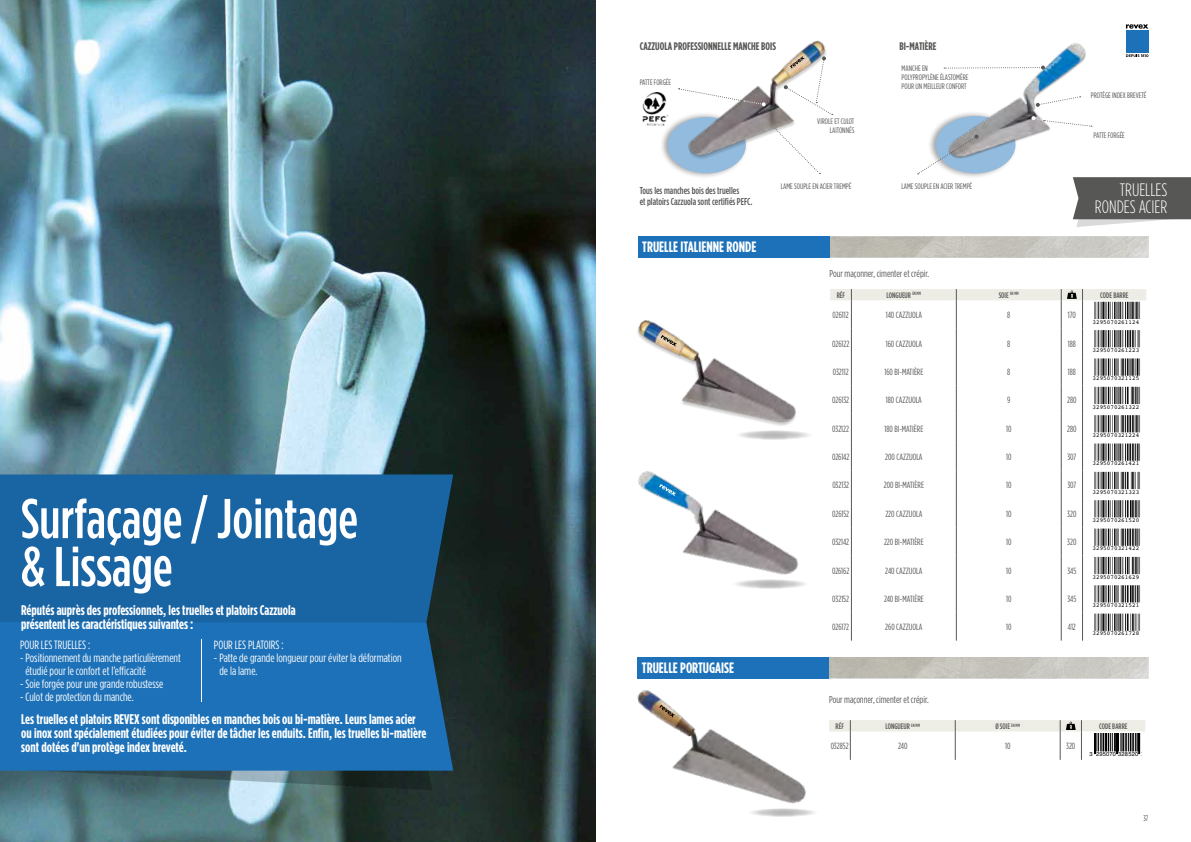
<style>
.page{position:relative;width:1191px;height:842px;background:#fff}
.page>*{position:absolute;margin:0;border:0;box-sizing:border-box;transform-origin:0 0}
.t1{font:500 56px/48px "Gotham Condensed";color:#fff}
.t2{font:300 18px/17px "Gotham Condensed";color:#fff;text-align:right}
.t3{font:700 15px "Gotham Condensed";color:#fff}
.t4{font:700 14px/14px "Gotham Condensed";color:#fff}
.t5{font:12px/13px "Gotham Condensed";color:#fff}
.t6{font:700 11px "Gotham Condensed";color:#575756}
.t7{font:500 10px/11px "Gotham Condensed";color:#575756}
.t8{font:10px "Gotham Condensed";color:#575756}
.t9{font:9px "Gotham Condensed";color:#575756}
.t10{font:8px/9px "Gotham Condensed";color:#575756;text-align:right}
.t11{font:500 8px "Gotham Condensed";color:#575756}
.t12{font:6px "Courier";color:#000}
.t13{font:5.8px "Helvetica";letter-spacing:.025em;color:#000}
</style>
<div class="page">
<div style="left:1126px;top:30px;width:22px;height:23px;background:#1d71b8"></div>
<svg style="left:1126px;top:24px;width:22px;height:5px"></svg>
<svg style="left:1126px;top:54px;width:22px;height:3px"></svg>
<img style="left:0;top:0;width:595px;height:842px">
<svg style="left:0;top:771px;width:436px;height:19px;background:#476166"></svg>
<div style="left:0;top:622px;width:453px;height:149px;background:#1d71b8"></div>
<div style="left:0;top:474px;width:453px;height:148px;background:#1964a3"></div>
<hr style="left:201px;top:639px;width:1px;height:63px;background:#fff">
<img style="left:829px;top:236px;width:319px;height:21px">
<div style="left:638px;top:236px;width:191px;height:21px;background:#1d71b8"></div>
<svg style="left:830px;top:289px;width:316px;height:352px"></svg>
<svg style="left:744px;top:432px;width:65px;height:8px"></svg>
<svg style="left:736px;top:583px;width:69px;height:6px"></svg>
<img style="left:637px;top:320px;width:165px;height:117px">
<img style="left:638px;top:448px;width:205px;height:135px">
<svg style="left:660px;top:335px;width:17px;height:12px"></svg>
<svg style="left:659px;top:484px;width:17px;height:12px"></svg>
<img style="left:642px;top:93px;width:25px;height:32px">
<svg style="left:1073px;top:177px;width:118px;height:50px;background:#727271"></svg>
<div style="left:659px;top:112px;width:89px;height:67px;background:#000;opacity:.75"></div>
<div style="left:667px;top:117px;width:79px;height:56px;background:#92bbdd;border-radius:50%"></div>
<div style="left:927px;top:110px;width:90px;height:69px;background:#000;opacity:.75"></div>
<img style="left:933px;top:43px;width:160px;height:131px">
<svg style="left:1035px;top:96px;width:45px;height:11px"></svg>
<svg style="left:944px;top:66px;width:101px;height:4px"></svg>
<svg style="left:917px;top:135px;width:61px;height:39px"></svg>
<svg style="left:1031px;top:116px;width:61px;height:11px"></svg>
<img style="left:829px;top:657px;width:319px;height:21px">
<div style="left:638px;top:657px;width:191px;height:21px;background:#1d71b8"></div>
<svg style="left:829px;top:720px;width:316px;height:40px"></svg>
<svg style="left:771px;top:810px;width:44px;height:7px"></svg>
<img style="left:637px;top:690px;width:173px;height:126px">
<svg style="left:659px;top:705px;width:16px;height:13px"></svg>
<img style="left:685px;top:40px;width:149px;height:128px">
<svg style="left:678px;top:88px;width:87px;height:18px"></svg>
<svg style="left:784px;top:56px;width:48px;height:59px"></svg>
<h1 class="t1" style="left:21px;top:493px;width:338px">Surfaçage / Jointage &amp; Lissage</h1>
<p class="t4" style="left:21px;top:603px;width:276px">Réputés auprès des professionnels, les truelles et platoirs Cazzuola présentent les caractéristiques suivantes :</p>
<p class="t5" style="left:20px;top:638px;width:72px">POUR LES TRUELLES :</p>
<p class="t5" style="left:25px;top:651px;width:157px;text-indent:-5px">- Positionnement du manche particulièrement étudié pour le confort et l’efficacité</p>
<p class="t5" style="left:20px;top:677px;width:145px">- Soie forgée pour une grande robustesse</p>
<p class="t5" style="left:20px;top:690px;width:115px">- Culot de protection du manche.</p>
<p class="t5" style="left:214px;top:638px;width:71px">POUR LES PLATOIRS :</p>
<p class="t5" style="left:219px;top:651px;width:184px;text-indent:-5px">- Patte de grande longueur pour éviter la déformation de la lame.</p>
<p class="t4" style="left:21px;top:711px;width:406px">Les truelles et platoirs REVEX sont disponibles en manches bois ou bi-matière. Leurs lames acier ou inox sont spécialement étudiées pour éviter de tâcher les enduits. Enfin, les truelles bi-matière sont dotées d'un protège index breveté.</p>
<p class="t6" style="left:639px;top:40px;width:138px">CAZZUOLA PROFESSIONNELLE MANCHE BOIS</p>
<p class="t10" style="left:639px;top:77px;width:33px">PATTE FORGÉE</p>
<p class="t10" style="left:817px;top:117px;width:39px">VIROLE ET CULOT<br>LAITONNÉS</p>
<p class="t6" style="left:899px;top:40px;width:38px">BI-MATIÈRE</p>
<p class="t10" style="left:901px;top:64px;width:68px;text-align:left">MANCHE EN<br>POLYPROPYLÈNE ÉLASTOMÈRE<br>POUR UN MEILLEUR CONFORT</p>
<p class="t10" style="left:1091px;top:91px;width:57px">PROTÈGE INDEX BREVETÉ</p>
<p class="t10" style="left:1093px;top:130px;width:33px">PATTE FORGÉE</p>
<p class="t10" style="left:781px;top:181px;width:72px">LAME SOUPLE EN ACIER TREMPÉ</p>
<p class="t10" style="left:901px;top:181px;width:72px">LAME SOUPLE EN ACIER TREMPÉ</p>
<p class="t7" style="left:639px;top:184px;width:114px">Tous les manches bois des truelles<br>et platoirs Cazzuola sont certifiés PEFC.</p>
<p class="t2" style="left:1095px;top:181px;width:77px">TRUELLES.<br>RONDES ACIER</p>
<p class="t3" style="left:642px;top:239px;width:116px">TRUELLE ITALIENNE RONDE</p>
<p class="t3" style="left:642px;top:659px;width:94px">TRUELLE PORTUGAISE</p>
<p class="t8" style="left:829px;top:268px;width:101px">Pour maçonner, cimenter et crépir.</p>
<p class="t11" style="left:836px;top:291px;width:10px">RÉF</p>
<p class="t11" style="left:886px;top:291px;width:36px">LONGUEUR <sup>EN</sup> <sup>MM</sup></p>
<p class="t11" style="left:998px;top:291px;width:22px">SOIE <sup>EN</sup> <sup>MM</sup></p>
<p class="t11" style="left:1100px;top:291px;width:30px">CODE BARRE</p>
<p class="t9" style="left:832px;top:310px;width:18px">026112</p>
<p class="t9" style="left:885px;top:310px;width:38px">140 CAZZUOLA</p>
<p class="t9" style="left:1007px;top:310px;width:5px">8</p>
<p class="t9" style="left:1067px;top:310px;width:10px">170</p>
<p class="t12" style="left:1092px;top:317px;width:48px">3295070261124</p>
<p class="t9" style="left:832px;top:339px;width:19px">026122</p>
<p class="t9" style="left:885px;top:339px;width:38px">160 CAZZUOLA</p>
<p class="t9" style="left:1007px;top:339px;width:5px">8</p>
<p class="t9" style="left:1067px;top:339px;width:10px">188</p>
<p class="t12" style="left:1092px;top:345px;width:48px">3295070261223</p>
<p class="t9" style="left:832px;top:367px;width:17px">032112</p>
<p class="t9" style="left:884px;top:367px;width:40px">160 BI-MATIÈRE</p>
<p class="t9" style="left:1007px;top:367px;width:5px">8</p>
<p class="t9" style="left:1067px;top:367px;width:10px">188</p>
<p class="t12" style="left:1092px;top:374px;width:48px">3295070321125</p>
<p class="t9" style="left:832px;top:395px;width:18px">026132</p>
<p class="t9" style="left:885px;top:395px;width:38px">180 CAZZUOLA</p>
<p class="t9" style="left:1007px;top:395px;width:5px">9</p>
<p class="t9" style="left:1067px;top:395px;width:11px">280</p>
<p class="t12" style="left:1092px;top:402px;width:48px">3295070261322</p>
<p class="t9" style="left:832px;top:424px;width:18px">032122</p>
<p class="t9" style="left:884px;top:424px;width:40px">180 BI-MATIÈRE</p>
<p class="t9" style="left:1006px;top:424px;width:7px">10</p>
<p class="t9" style="left:1067px;top:424px;width:11px">280</p>
<p class="t12" style="left:1092px;top:430px;width:48px">3295070321224</p>
<p class="t9" style="left:832px;top:452px;width:19px">026142</p>
<p class="t9" style="left:885px;top:452px;width:39px">200 CAZZUOLA</p>
<p class="t9" style="left:1006px;top:452px;width:7px">10</p>
<p class="t9" style="left:1067px;top:452px;width:10px">307</p>
<p class="t12" style="left:1092px;top:459px;width:48px">3295070261421</p>
<p class="t9" style="left:832px;top:480px;width:18px">032132</p>
<p class="t9" style="left:883px;top:480px;width:42px">200 BI-MATIÈRE</p>
<p class="t9" style="left:1006px;top:480px;width:7px">10</p>
<p class="t9" style="left:1067px;top:480px;width:10px">307</p>
<p class="t12" style="left:1092px;top:487px;width:48px">3295070321323</p>
<p class="t9" style="left:832px;top:509px;width:19px">026152</p>
<p class="t9" style="left:885px;top:509px;width:38px">220 CAZZUOLA</p>
<p class="t9" style="left:1006px;top:509px;width:7px">10</p>
<p class="t9" style="left:1067px;top:509px;width:11px">320</p>
<p class="t12" style="left:1092px;top:515px;width:48px">3295070261520</p>
<p class="t9" style="left:832px;top:537px;width:19px">032142</p>
<p class="t9" style="left:884px;top:537px;width:41px">220 BI-MATIÈRE</p>
<p class="t9" style="left:1006px;top:537px;width:7px">10</p>
<p class="t9" style="left:1067px;top:537px;width:11px">320</p>
<p class="t12" style="left:1092px;top:544px;width:48px">3295070321422</p>
<p class="t9" style="left:832px;top:565px;width:19px">026162</p>
<p class="t9" style="left:885px;top:565px;width:39px">240 CAZZUOLA</p>
<p class="t9" style="left:1006px;top:565px;width:7px">10</p>
<p class="t9" style="left:1067px;top:565px;width:10px">345</p>
<p class="t12" style="left:1092px;top:572px;width:48px">3295070261629</p>
<p class="t9" style="left:832px;top:594px;width:18px">032152</p>
<p class="t9" style="left:884px;top:594px;width:41px">240 BI-MATIÈRE</p>
<p class="t9" style="left:1006px;top:594px;width:7px">10</p>
<p class="t9" style="left:1067px;top:594px;width:10px">345</p>
<p class="t12" style="left:1092px;top:600px;width:48px">3295070321521</p>
<p class="t9" style="left:832px;top:622px;width:18px">026172</p>
<p class="t9" style="left:885px;top:622px;width:39px">260 CAZZUOLA</p>
<p class="t9" style="left:1006px;top:622px;width:7px">10</p>
<p class="t9" style="left:1067px;top:622px;width:10px">412</p>
<p class="t12" style="left:1092px;top:629px;width:48px">3295070261728</p>
<p class="t8" style="left:829px;top:694px;width:101px">Pour maçonner, cimenter et crépir.</p>
<p class="t11" style="left:835px;top:722px;width:10px">RÉF</p>
<p class="t11" style="left:885px;top:722px;width:36px">LONGUEUR <sup>EN</sup> <sup>MM</sup></p>
<p class="t11" style="left:995px;top:722px;width:26px">Ø SOIE <sup>EN</sup> <sup>MM</sup></p>
<p class="t11" style="left:1099px;top:722px;width:30px">CODE BARRE</p>
<p class="t9" style="left:830px;top:741px;width:19px">032852</p>
<p class="t9" style="left:898px;top:741px;width:11px">240</p>
<p class="t9" style="left:1005px;top:741px;width:7px">10</p>
<p class="t9" style="left:1066px;top:741px;width:11px">320</p>
<p class="t13" style="left:1089px;top:749px;width:50px">3 295070 328520</p>
<p class="t10" style="left:1143px;top:813px;width:6px">37</p>
</div>
